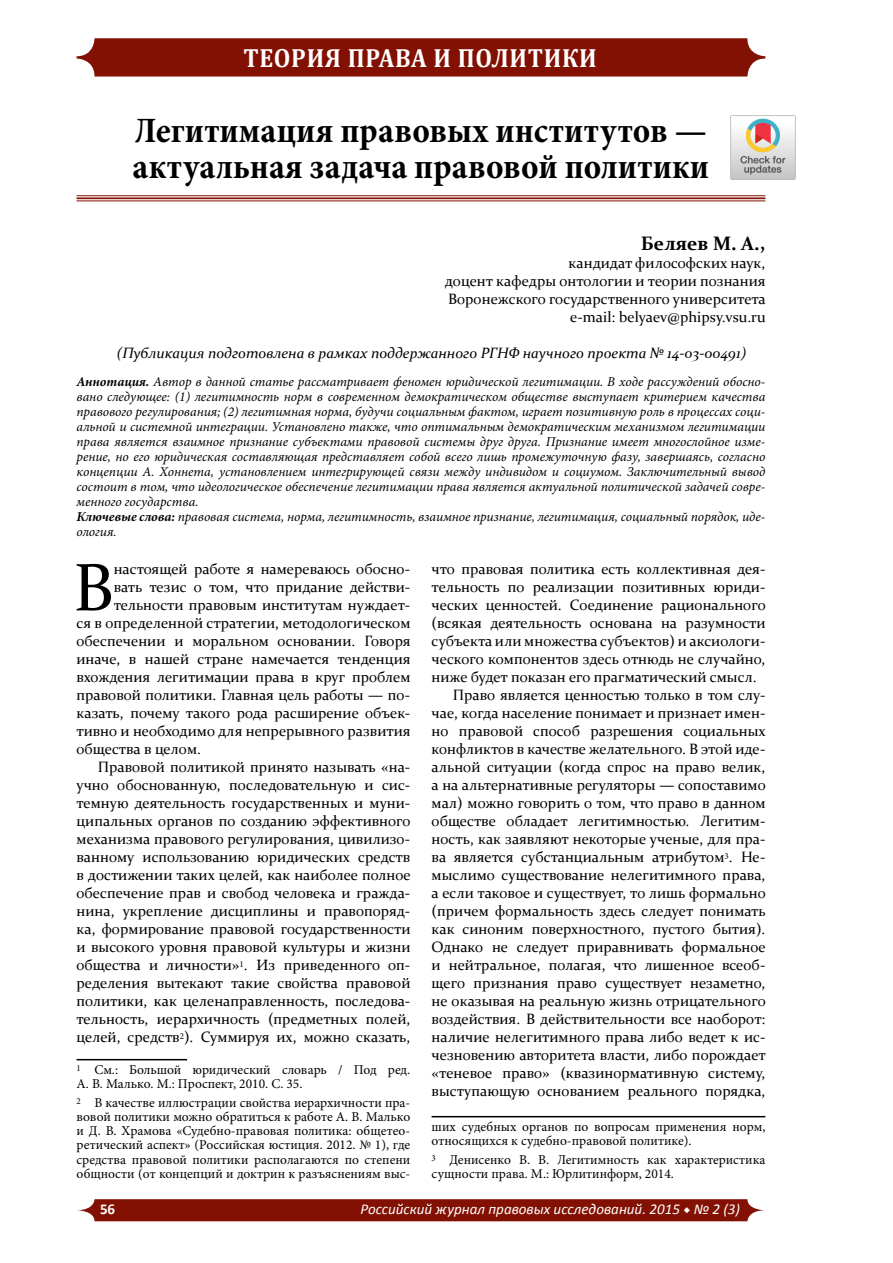
<style>
.page{position:relative;width:893px;height:1263px;background:#fff}
.page>*{position:absolute;margin:0;border:0;box-sizing:border-box;transform-origin:0 0}
.t1{font:67.65px "Constantia";color:#000}
.t2{font:700 condensed 36px/36px "Minion Pro";color:#000}
.t3{font:700 26.4px "Cambria";letter-spacing:.03em;color:#fff;scale:.91 1}
.t4{font:700 19.5px "Constantia";color:#000}
.t5{font:15px/18px "Constantia";color:#000;text-align:right}
.t6{font:italic 15px "Constantia";color:#000}
.t7{font:italic 15px "Calibri";color:#fff}
.t8{font:700 15px "Calibri";color:#fff}
.t9{font:italic 13.5px/15px "Minion Pro";color:#000}
.t10{font:13.5px/14.2px "Minion Pro";color:#000}
.s1{font-weight:700}
.s2{font-family:"Minion Pro"}
</style>
<div class="page">
<div style="left:77px;top:38px;width:688px;height:39px;background:#821003;border-radius:18px"></div>
<svg style="left:77px;top:1199px;width:688px;height:22px;background:#881b0f"></svg>
<hr style="left:77px;top:195px;width:688px;height:1px;background:#821003">
<hr style="left:77px;top:197px;width:688px;height:2px;background:#821003">
<hr style="left:77px;top:200px;width:688px;height:1px;background:#821003">
<hr style="left:77px;top:1059px;width:110px;height:1px;background:#000">
<hr style="left:432px;top:1116px;width:333px;height:1px;background:#000">
<img style="left:730px;top:115px;width:66px;height:65px">
<h3 class="t3" style="left:243px;top:39px;width:390px">ТЕОРИЯ ПРАВА И ПОЛИТИКИ</h3>
<h2 class="t2" style="left:133px;top:113px;width:578px">Легитимация правовых институтов — актуальная задача правовой политики</h2>
<h3 class="t4" style="left:641px;top:230px;width:126px">Беляев М. А.,</h3>
<p class="t5" style="left:445px;top:254px;width:322px">кандидат философских наук,<br>доцент кафедры онтологии и теории познания Воронежского государственного университета e-mail: belyaev@phipsy.vsu.ru</p>
<p class="t6" style="left:117px;top:343px;width:631px">(Публикация подготовлена в рамках поддержанного РГНФ научного проекта № 14‑03‑00491)</p>
<p class="t9" style="left:77px;top:374px;width:690px"><span class="s1">Аннотация.</span> Автор в данной статье рассматривает феномен юридической легитимации. В ходе рассуждений обосно&shy;вано следующее: (1) легитимность норм в современном демократическом обществе выступает критерием качества правового регулирования; (2) легитимная норма, будучи социальным фактом, играет позитивную роль в процессах соци&shy;альной и системной интеграции. Установлено также, что оптимальным демократическим механизмом легитимации права является взаимное признание субъектами правовой системы друг друга. Признание имеет многослойное изме&shy;рение, но его юридическая составляющая представляет собой всего лишь промежуточную фазу, завершаясь, согласно концепции А. Хоннета, установлением интегрирующей связи между индивидом и социумом. Заключительный вывод состоит в том, что идеологическое обеспечение легитимации права является актуальной политической задачей совре&shy;менного государства.<br><span class="s1">Ключевые слова:</span> правовая система, норма, легитимность, взаимное признание, легитимация, социальный порядок, иде&shy;ология.</p>
<h1 class="t1" style="left:73px;top:541px;width:42px">В</h1>
<p class="t5" style="left:114px;top:560px;width:298px">настоящей работе я намереваюсь обосно-</p>
<p class="t5" style="left:432px;top:560px;width:335px">что правовая политика есть коллективная дея-</p>
<p class="t5" style="left:432px;top:578px;width:335px">тельность по реализации позитивных юриди-</p>
<p class="t5" style="left:432px;top:596px;width:336px">ческих ценностей. Соединение рационального</p>
<p class="t5" style="left:432px;top:614px;width:335px">(всякая деятельность основана на разумности</p>
<p class="t5" style="left:432px;top:632px;width:335px">субъекта или множества субъектов) и аксиологи-</p>
<p class="t5" style="left:432px;top:650px;width:335px">ческого компонентов здесь отнюдь не случайно,</p>
<p class="t5" style="left:432px;top:668px;width:327px">ниже будет показан его прагматический смысл.</p>
<p class="t5" style="left:453px;top:686px;width:314px">Право является ценностью только в том слу-</p>
<p class="t5" style="left:432px;top:704px;width:335px">чае, когда население понимает и признает имен-</p>
<p class="t5" style="left:432px;top:722px;width:336px">но правовой способ разрешения социальных</p>
<p class="t5" style="left:432px;top:740px;width:335px">конфликтов в качестве желательного. В этой иде-</p>
<p class="t5" style="left:432px;top:758px;width:335px">альной ситуации (когда спрос на право велик,</p>
<p class="t5" style="left:432px;top:776px;width:336px">а на альтернативные регуляторы — сопоставимо</p>
<p class="t5" style="left:432px;top:794px;width:336px">мал) можно говорить о том, что право в данном</p>
<p class="t5" style="left:432px;top:812px;width:335px">обществе обладает легитимностью. Легитим-</p>
<p class="t5" style="left:432px;top:830px;width:335px">ность, как заявляют некоторые ученые, для пра-</p>
<p class="t5" style="left:432px;top:848px;width:335px">ва является субстанциальным атрибутом<sup>3</sup>. Не-</p>
<p class="t5" style="left:432px;top:866px;width:335px">мыслимо существование нелегитимного права,</p>
<p class="t5" style="left:432px;top:884px;width:336px">а если таковое и существует, то лишь формально</p>
<p class="t5" style="left:432px;top:902px;width:336px">(причем формальность здесь следует понимать</p>
<p class="t5" style="left:432px;top:920px;width:335px">как синоним поверхностного, пустого бытия).</p>
<p class="t5" style="left:432px;top:938px;width:336px">Однако не следует приравнивать формальное</p>
<p class="t5" style="left:432px;top:956px;width:335px">и нейтральное, полагая, что лишенное всеоб-</p>
<p class="t5" style="left:432px;top:974px;width:335px">щего признания право существует незаметно,</p>
<p class="t5" style="left:432px;top:992px;width:336px">не оказывая на реальную жизнь отрицательного</p>
<p class="t5" style="left:432px;top:1010px;width:335px">воздействия. В действительности все наоборот:</p>
<p class="t5" style="left:432px;top:1028px;width:335px">наличие нелегитимного права либо ведет к ис-</p>
<p class="t5" style="left:432px;top:1046px;width:336px">чезновению авторитета власти, либо порождает</p>
<p class="t5" style="left:432px;top:1064px;width:335px">«теневое право» (квазинормативную систему,</p>
<p class="t5" style="left:432px;top:1082px;width:335px">выступающую основанием реального порядка,</p>
<p class="t10" style="left:432px;top:1119px;width:335px">ших судебных органов по вопросам применения норм, относящихся к судебно-правовой политике).</p>
<p class="t10" style="left:432px;top:1152px;width:335px"><sup>3</sup> Денисенко В. В. Легитимность как характеристика сущности права. М.: Юрлитинформ, 2014.</p>
<p class="t5" style="left:114px;top:578px;width:298px">вать тезис о том, что придание действи-</p>
<p class="t5" style="left:114px;top:596px;width:298px">тельности правовым институтам нуждает-</p>
<p class="t5" style="left:77px;top:614px;width:336px">ся в определенной стратегии, методологическом</p>
<p class="t5" style="left:77px;top:632px;width:336px">обеспечении и моральном основании. Говоря</p>
<p class="t5" style="left:77px;top:650px;width:335px">иначе, в нашей стране намечается тенденция</p>
<p class="t5" style="left:77px;top:668px;width:336px">вхождения легитимации права в круг проблем</p>
<p class="t5" style="left:77px;top:686px;width:335px">правовой политики. Главная цель работы — по-</p>
<p class="t5" style="left:77px;top:704px;width:335px">казать, почему такого рода расширение объек-</p>
<p class="t5" style="left:77px;top:722px;width:336px">тивно и необходимо для непрерывного развития</p>
<p class="t5" style="left:77px;top:740px;width:126px">общества в целом.</p>
<p class="t5" style="left:98px;top:758px;width:314px">Правовой политикой принято называть «на-</p>
<p class="t5" style="left:77px;top:776px;width:335px">учно обоснованную, последовательную и сис-</p>
<p class="t5" style="left:77px;top:794px;width:335px">темную деятельность государственных и муни-</p>
<p class="t5" style="left:77px;top:812px;width:336px">ципальных органов по созданию эффективного</p>
<p class="t5" style="left:77px;top:830px;width:335px">механизма правового регулирования, цивилизо-</p>
<p class="t5" style="left:77px;top:848px;width:335px">ванному использованию юридических средств</p>
<p class="t5" style="left:77px;top:866px;width:336px">в достижении таких целей, как наиболее полное</p>
<p class="t5" style="left:77px;top:884px;width:335px">обеспечение прав и свобод человека и гражда-</p>
<p class="t5" style="left:77px;top:902px;width:335px">нина, укрепление дисциплины и правопоряд-</p>
<p class="t5" style="left:77px;top:920px;width:335px">ка, формирование правовой государственности</p>
<p class="t5" style="left:77px;top:938px;width:335px">и высокого уровня правовой культуры и жизни</p>
<p class="t5" style="left:77px;top:956px;width:335px">общества и личности»<sup>1</sup>. Из приведенного оп-</p>
<p class="t5" style="left:77px;top:974px;width:335px">ределения вытекают такие свойства правовой</p>
<p class="t5" style="left:77px;top:992px;width:335px">политики, как целенаправленность, последова-</p>
<p class="t5" style="left:77px;top:1010px;width:335px">тельность, иерархичность (предметных полей,</p>
<p class="t5" style="left:77px;top:1028px;width:335px">целей, средств<sup>2</sup>). Суммируя их, можно сказать,</p>
<p class="t10" style="left:77px;top:1062px;width:335px"><sup>1</sup> См.: Большой юридический словарь / Под ред.<br>А. В. Малько. М.: Проспект, 2010. С. 35.</p>
<p class="t10" style="left:77px;top:1095px;width:335px;text-align:justify"><sup>2</sup> В качестве иллюстрации свойства иерархичности пра&shy;вовой политики можно обратиться к работе А. В. Малько и Д. В. Храмова «Судебно-правовая политика: общетео&shy;ретический аспект» (Российская юстиция. 2012. № 1), где средства правовой политики располагаются по степени общности (от концепций и доктрин к разъяснениям выс-</p>
<p class="t8" style="left:100px;top:1200px;width:17px">56</p>
<p class="t7" style="left:361px;top:1199px;width:381px">Российский журнал правовых исследований. 2015 <span class="s2">◆</span> № 2 (3)</p>
</div>
